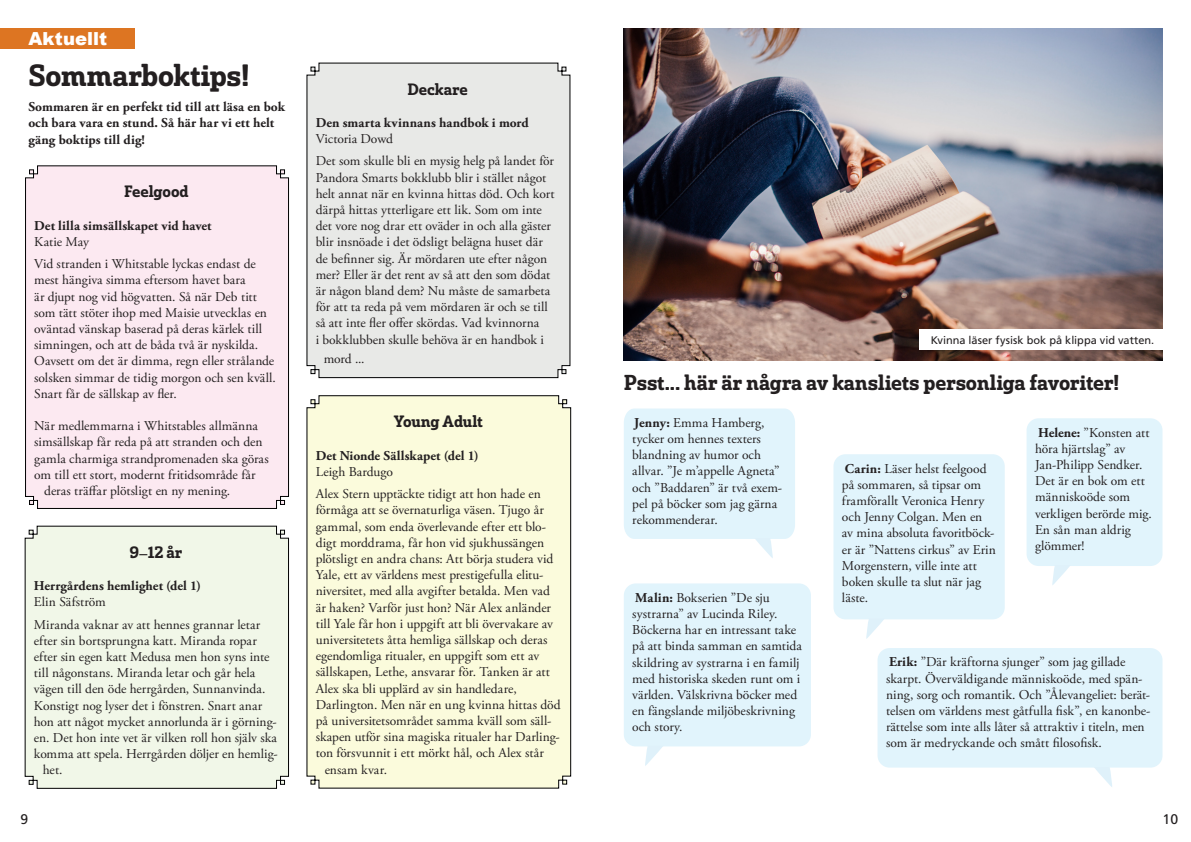
<style>
.page{position:relative;width:1191px;height:842px;background:#fff}
.page>*{position:absolute;margin:0;border:0;box-sizing:border-box;transform-origin:0 0}
.t1{font:30px "Solitas Slab Nor Dem";letter-spacing:-.01em;color:#231f20}
.t2{font:21px "Solitas Slab Nor Dem";letter-spacing:-.005em;color:#231f20}
.t3{font:900 18px "Arial";letter-spacing:.005em;color:#fff}
.t4{font:16px "Solitas Slab Nor Dem";letter-spacing:-.005em;color:#231f20}
.t5{font:14px "Frutiger LT Std";color:#231f20}
.t6{font:13.5px/16.2px "Adobe Garamond Pro";color:#231f20}
.t7{font:700 13.5px/16.2px "Adobe Garamond Pro";letter-spacing:.005em;color:#231f20}
.t8{font:11px "Frutiger LT Std";color:#231f20}
.s1{font-weight:400}
.s2{font-family:"Adobe Garamond Pro";font-weight:700}
.s3{font-weight:700}
</style>
<div class="page">
<div style="left:0;top:28px;width:135px;height:21px;background:#dd7522"></div>
<div style="left:25px;top:526px;width:264px;height:263px;background:#f1f7e8"></div>
<div style="left:306px;top:395px;width:265px;height:394px;background:#fbfbdc"></div>
<div style="left:306px;top:63px;width:264px;height:315px;background:#e8e9e7"></div>
<svg style="left:25px;top:165px;width:264px;height:344px;background:#e7d6dd"></svg>
<img style="left:624px;top:28px;width:538px;height:332px">
<div style="left:1026px;top:418px;width:136px;height:148px;background:#e1f4fc;border-radius:12px"></div>
<svg style="left:1052px;top:566px;width:18px;height:19px"></svg>
<div style="left:919px;top:330px;width:263px;height:20px;background:#fff"></div>
<svg style="left:624px;top:408px;width:171px;height:150px;background:#e4f5fc"></svg>
<div style="left:624px;top:583px;width:187px;height:163px;background:#e1f4fc;border-radius:12px"></div>
<svg style="left:645px;top:746px;width:18px;height:20px"></svg>
<div style="left:833px;top:454px;width:171px;height:165px;background:#e1f4fc;border-radius:12px"></div>
<svg style="left:866px;top:619px;width:18px;height:20px"></svg>
<div style="left:877px;top:648px;width:285px;height:120px;background:#e1f4fc;border-radius:12px"></div>
<svg style="left:1095px;top:767px;width:17px;height:20px"></svg>
<p class="t3" style="left:28px;top:25px;width:80px">Aktuellt</p>
<p class="t1" style="left:28px;top:55px;width:223px">Sommarboktips!</p>
<p class="t7" style="left:28px;top:99px;width:258px">Sommaren är en perfekt tid till att läsa en bok och bara vara en stund. Så här har vi ett helt gäng boktips till dig!</p>
<p class="t4" style="left:124px;top:181px;width:66px">Feelgood</p>
<p class="t7" style="left:34px;top:218px;width:179px">Det lilla simsällskapet vid havet<br><span class="s1">Katie May</span></p>
<p class="t6" style="left:34px;top:256px;width:243px">Vid stranden i Whitstable lyckas endast de mest hängiva simma eftersom havet bara<br>är djupt nog vid högvatten. Så när Deb titt som tätt stöter ihop med Maisie utvecklas en oväntad vänskap baserad på deras kärlek till simningen, och att de båda två är nyskilda.<br>Oavsett om det är dimma, regn eller strålande solsken simmar de tidig morgon och sen kväll.<br>Snart får de sällskap av fler.</p>
<p class="t6" style="left:34px;top:418px;width:225px">När medlemmarna i Whitstables allmänna</p>
<p class="t6" style="left:34px;top:435px;width:230px">simsällskap får reda på att stranden och den</p>
<p class="t6" style="left:34px;top:451px;width:236px">gamla charmiga strandpromenaden ska göras</p>
<p class="t6" style="left:34px;top:467px;width:223px">om till ett stort, modernt fritidsområde får</p>
<p class="t6" style="left:44px;top:483px;width:188px">deras träffar plötsligt en ny mening.</p>
<p class="t4" style="left:129px;top:542px;width:54px">9<span class="s2">–</span>12 år</p>
<p class="t7" style="left:34px;top:578px;width:169px">Herrgårdens hemlighet (del 1)<br><span class="s1">Elin Säfström</span></p>
<p class="t6" style="left:34px;top:617px;width:228px">Miranda vaknar av att hennes grannar letar</p>
<p class="t6" style="left:34px;top:633px;width:224px">efter sin bortsprungna katt. Miranda ropar</p>
<p class="t6" style="left:34px;top:649px;width:237px">efter sin egen katt Medusa men hon syns inte</p>
<p class="t6" style="left:34px;top:665px;width:223px">till någonstans. Miranda letar och går hela</p>
<p class="t6" style="left:34px;top:681px;width:233px">vägen till den öde herrgården, Sunnanvinda.</p>
<p class="t6" style="left:34px;top:698px;width:230px">Konstigt nog lyser det i fönstren. Snart anar</p>
<p class="t6" style="left:34px;top:714px;width:244px">hon att något mycket annorlunda är i görning-</p>
<p class="t6" style="left:34px;top:730px;width:245px">en. Det hon inte vet är vilken roll hon själv ska</p>
<p class="t6" style="left:34px;top:746px;width:245px">komma att spela. Herrgården döljer en hemlig-</p>
<p class="t6" style="left:43px;top:762px;width:21px">het.</p>
<p class="t4" style="left:407px;top:79px;width:62px">Deckare</p>
<p class="t7" style="left:316px;top:115px;width:215px">Den smarta kvinnans handbok i mord<br><span class="s1">Victoria Dowd</span></p>
<p class="t6" style="left:316px;top:154px;width:240px">Det som skulle bli en mysig helg på landet för Pandora Smarts bokklubb blir i stället något helt annat när en kvinna hittas död. Och kort därpå hittas ytterligare ett lik. Som om inte det vore nog drar ett oväder in och alla gäster blir insnöade i det ödsligt belägna huset där de befinner sig. Är mördaren ute efter någon mer? Eller är det rent av så att den som dödat är någon bland dem? Nu måste de samarbeta för att ta reda på vem mördaren är och se till så att inte fler offer skördas. Vad kvinnorna<br>i bokklubben skulle behöva är en handbok i</p>
<p class="t6" style="left:324px;top:351px;width:42px">mord ...</p>
<p class="t4" style="left:394px;top:411px;width:91px">Young Adult</p>
<p class="t7" style="left:316px;top:448px;width:164px">Det Nionde Sällskapet (del 1)<br><span class="s1">Leigh Bardugo</span></p>
<p class="t6" style="left:316px;top:486px;width:226px">Alex Stern upptäckte tidigt att hon hade en</p>
<p class="t6" style="left:316px;top:502px;width:230px">förmåga att se övernaturliga väsen. Tjugo år</p>
<p class="t6" style="left:316px;top:519px;width:232px">gammal, som enda överlevande efter ett blo-</p>
<p class="t6" style="left:316px;top:535px;width:230px">digt morddrama, får hon vid sjukhussängen</p>
<p class="t6" style="left:316px;top:551px;width:239px">plötsligt en andra chans: Att börja studera vid</p>
<p class="t6" style="left:316px;top:567px;width:229px">Yale, ett av världens mest prestigefulla elitu-</p>
<p class="t6" style="left:316px;top:583px;width:236px">niversitet, med alla avgifter betalda. Men vad</p>
<p class="t6" style="left:316px;top:600px;width:237px">är haken? Varför just hon? När Alex anländer</p>
<p class="t6" style="left:316px;top:616px;width:239px">till Yale får hon i uppgift att bli övervakare av</p>
<p class="t6" style="left:316px;top:632px;width:233px">universitetets åtta hemliga sällskap och deras</p>
<p class="t6" style="left:316px;top:648px;width:225px">egendomliga ritualer, en uppgift som ett av</p>
<p class="t6" style="left:316px;top:664px;width:236px">sällskapen, Lethe, ansvarar för. Tanken är att</p>
<p class="t6" style="left:316px;top:681px;width:202px">Alex ska bli upplärd av sin handledare,</p>
<p class="t6" style="left:316px;top:697px;width:246px">Darlington. Men när en ung kvinna hittas död</p>
<p class="t6" style="left:316px;top:713px;width:237px">på universitetsområdet samma kväll som säll-</p>
<p class="t6" style="left:316px;top:729px;width:246px">skapen utför sina magiska ritualer har Darling-</p>
<p class="t6" style="left:316px;top:745px;width:230px">ton försvunnit i ett mörkt hål, och Alex står</p>
<p class="t6" style="left:325px;top:762px;width:64px">ensam kvar.</p>
<p class="t8" style="left:930px;top:333px;width:225px">Kvinna läser fysisk bok på klippa vid vatten.</p>
<p class="t2" style="left:624px;top:368px;width:497px">Psst... här är några av kansliets personliga favoriter!</p>
<p class="t6" style="left:632px;top:415px;width:151px"><span class="s3">Jenny:</span> Emma Hamberg, tycker om hennes texters blandning av humor och allvar. ”Je m’appelle Agneta” och ”Baddaren” är två exem&shy;pel på böcker som jag gärna rekommenderar.</p>
<p class="t6" style="left:632px;top:590px;width:171px"><span class="s3">Malin:</span> Bokserien ”De sju systrarna” av Lucinda Riley.<br>Böckerna har en intressant take på att binda samman en samtida skildring av systrarna i en familj med historiska skeden runt om i världen. Välskrivna böcker med en fängslande miljöbeskrivning och story.</p>
<p class="t6" style="left:842px;top:461px;width:155px"><span class="s3">Carin:</span> Läser helst feelgood på sommaren, så tipsar om framförallt Veronica Henry och Jenny Colgan. Men en av mina absoluta favoritböck&shy;er är ”Nattens cirkus” av Erin<br>Morgenstern, ville inte att boken skulle ta slut när jag läste.</p>
<p class="t6" style="left:1035px;top:425px;width:118px"><span class="s3">Helene:</span> ”Konsten att höra hjärtslag” av<br>Jan-Philipp Sendker.<br>Det är en bok om ett människoöde som verkligen berörde mig.<br>En sån man aldrig glömmer!</p>
<p class="t6" style="left:886px;top:654px;width:266px"><span class="s3">Erik:</span> ”Där kräftorna sjunger” som jag gillade skarpt. Överväldigande människoöde, med spän&shy;ning, sorg och romantik. Och ”Ålevangeliet: berät&shy;telsen om världens mest gåtfulla fisk”, en kanonbe&shy;rättelse som inte alls låter så attraktiv i titeln, men som är medryckande och smått filosofisk.</p>
<p class="t5" style="left:21px;top:811px;width:9px">9</p>
<p class="t5" style="left:1162px;top:811px;width:17px">10</p>
</div>
